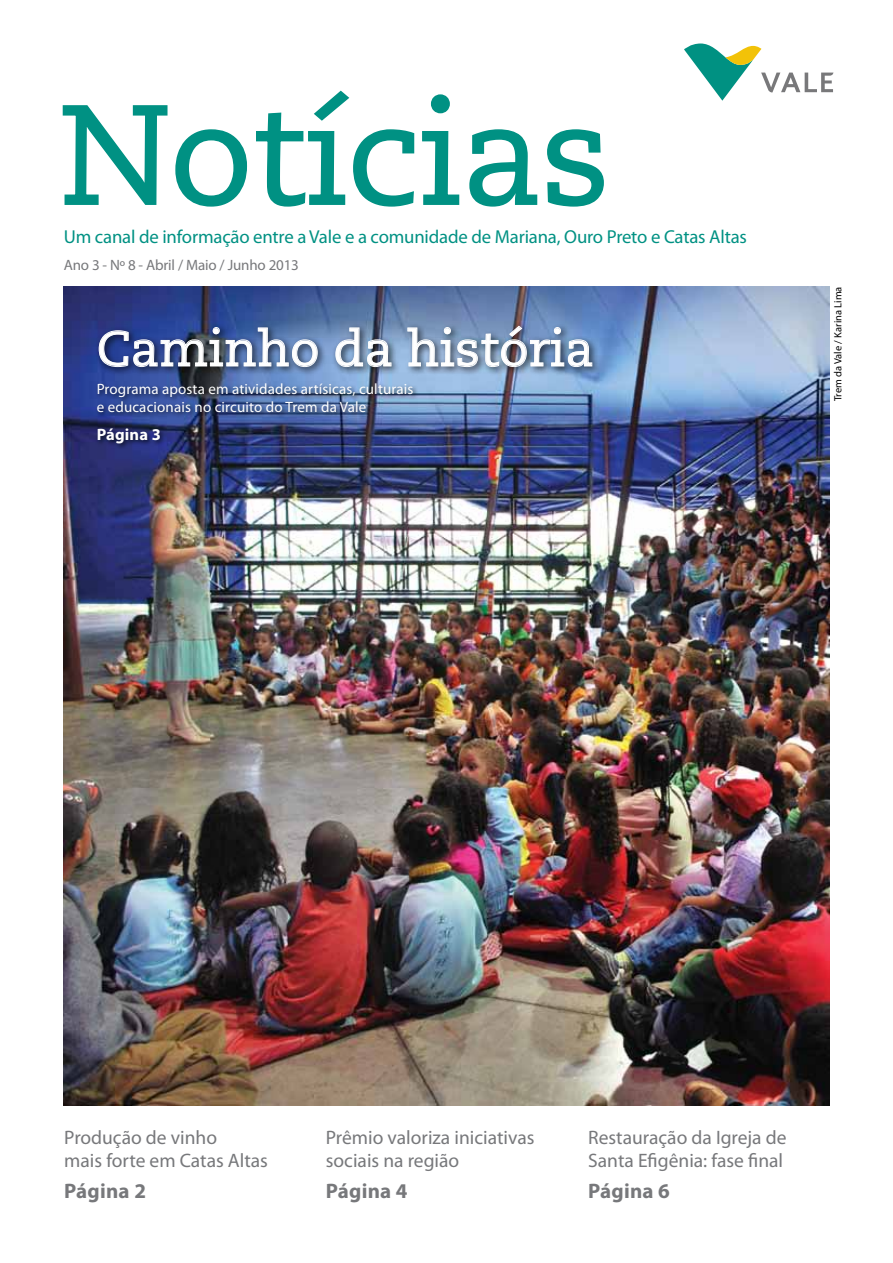
<style>
.page{position:relative;width:893px;height:1263px;background:#fff}
.page>*{position:absolute;margin:0;border:0;box-sizing:border-box;transform-origin:0 0}
.t1{font:140.25px "PMN Caecilia 55 Roman";letter-spacing:-.01em;color:#009183}
.t2{font:49.5px "PMN Caecilia 55 Roman";color:#fff}
.t3{font:700 21px "Myriad Pro";letter-spacing:.01em;color:#77787b}
.t4{font:19.5px/23.4px "Myriad Pro";color:#77787b}
.t5{font:18.75px "Myriad Pro";letter-spacing:-.01em;color:#009183}
.t6{font:700 16.5px "Myriad Pro";letter-spacing:.01em;color:#fff}
.t7{font:15px/18px "Myriad Pro";letter-spacing:.01em;color:#fff}
.t8{font:15px "Myriad Pro";letter-spacing:-.01em;color:#77787b}
.t9{font:10.5px "Myriad Pro";color:#000}
</style>
<div class="page">
<img style="left:64px;top:287px;width:765px;height:818px">
<svg style="left:62px;top:105px;width:106px;height:100px"></svg>
<svg style="left:175px;top:129px;width:72px;height:78px"></svg>
<svg style="left:256px;top:90px;width:159px;height:117px"></svg>
<svg style="left:422px;top:94px;width:38px;height:111px"></svg>
<svg style="left:469px;top:129px;width:69px;height:78px"></svg>
<svg style="left:547px;top:129px;width:57px;height:78px"></svg>
<div style="left:95px;top:322px;width:507px;height:55px;background:#000;opacity:.75"></div>
<img style="left:98px;top:326px;width:220px;height:42px">
<svg style="left:335px;top:327px;width:57px;height:41px"></svg>
<svg style="left:407px;top:286px;width:186px;height:82px"></svg>
<svg style="left:684px;top:44px;width:149px;height:57px"></svg>
<div style="left:95px;top:426px;width:72px;height:24px;background:#000;opacity:.7"></div>
<div style="left:95px;top:381px;width:325px;height:37px;background:#000;opacity:.7"></div>
<h1 class="t1" style="left:59px;top:74px;width:553px">Notícias</h1>
<p class="t5" style="left:64px;top:226px;width:685px">Um canal de informação entre a Vale e a comunidade de Mariana, Ouro Preto e Catas Altas</p>
<p class="t8" style="left:64px;top:255px;width:237px">Ano 3 - Nº 8 - Abril / Maio / Junho 2013</p>
<h2 class="t2" style="left:97px;top:320px;width:498px">Caminho da história</h2>
<p class="t7" style="left:97px;top:380px;width:318px">Programa aposta em atividades artísicas, culturais e educacionais no circuito do Trem da Vale</p>
<p class="t6" style="left:97px;top:424px;width:66px">Página 3</p>
<p class="t9" style="left:832px;top:401px;width:116px;rotate:-90deg">Trem da Vale / Karina Lima</p>
<p class="t4" style="left:64px;top:1125px;width:205px">Produção de vinho<br>mais forte em Catas Altas</p>
<p class="t3" style="left:64px;top:1177px;width:83px">Página 2</p>
<p class="t4" style="left:326px;top:1125px;width:210px">Prêmio valoriza iniciativas sociais na região</p>
<p class="t3" style="left:326px;top:1177px;width:83px">Página 4</p>
<p class="t4" style="left:588px;top:1125px;width:200px">Restauração da Igreja de<br>Santa Efigênia: fase final</p>
<p class="t3" style="left:588px;top:1177px;width:83px">Página 6</p>
</div>
